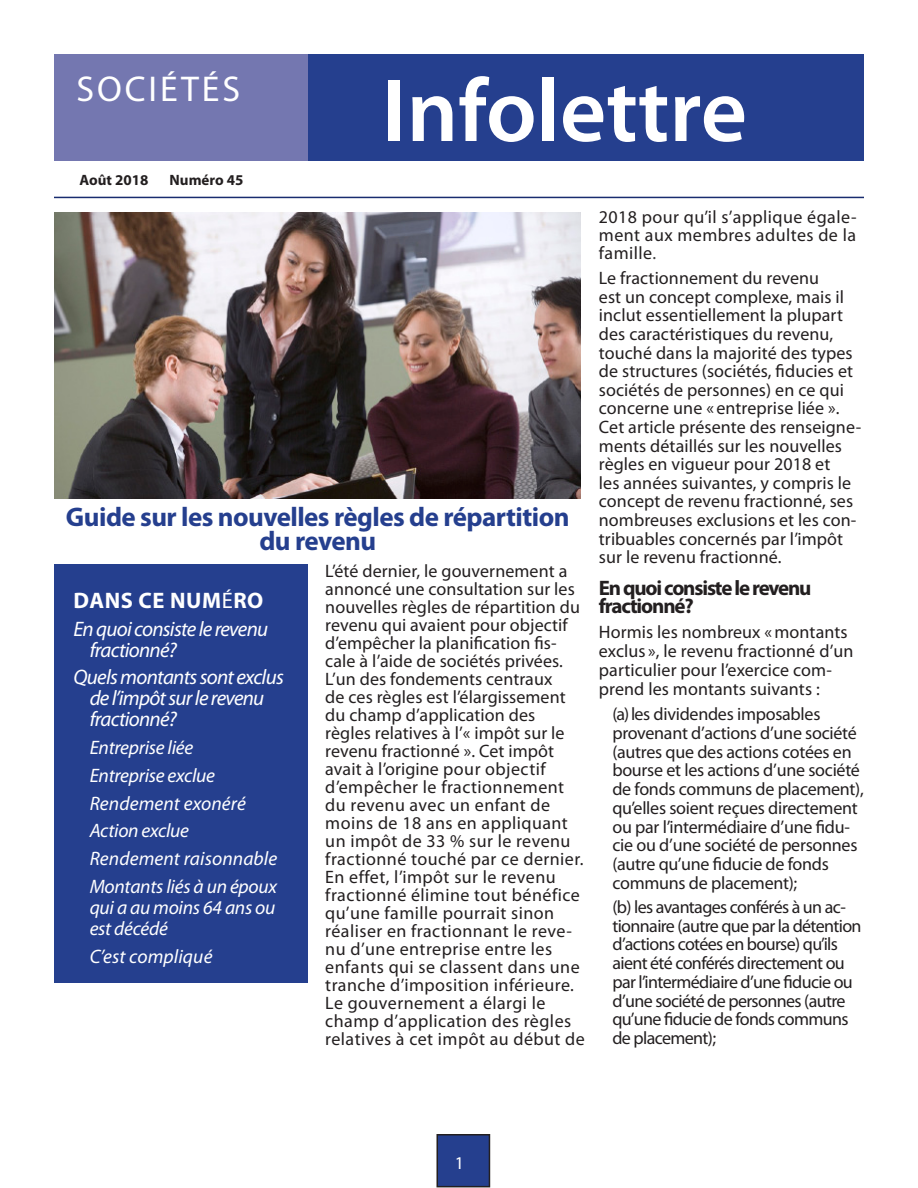
<style>
.page{position:relative;width:918px;height:1188px;background:#fff}
.page>*{position:absolute;margin:0;border:0;box-sizing:border-box;transform-origin:0 0}
.t1{font:600 90px "Myriad Pro";color:#fff}
.t2{font:36px "Myriad Pro";letter-spacing:.08em;color:#fff}
.t3{font:700 27px/24px "Myriad Pro";letter-spacing:-.02em;color:#253f8e;text-align:center}
.t4{font:700 22.5px "Myriad Pro";letter-spacing:.025em;color:#fff}
.t5{font:italic 21px/21px "Myriad Pro";letter-spacing:-.035em;color:#fff}
.Body{font:700 21px/18px "Myriad Pro";letter-spacing:-.055em;color:#231f20}
.t6{font:italic 19.5px/21px "Myriad Pro";letter-spacing:-.015em;color:#fff;text-align:justify}
.t7{font:italic 19.5px "Myriad Pro";letter-spacing:.005em;color:#fff}
.Body-2{font:18px/18px "Myriad Pro";letter-spacing:.005em;color:#231f20}
.Body-3{font:18px/18.8px "Myriad Pro";letter-spacing:-.015em;color:#231f20}
.Body-4{font:18px/18.8px "Myriad Pro";letter-spacing:-.035em;color:#231f20}
.t8{font:18px "Myriad Pro";color:#fff}
.t9{font:700 15px "Myriad Pro";color:#231f20}
.s1{font-weight:400}
.s2{color:#3e3e3f}
</style>
<div class="page">
<div style="left:307px;top:55px;width:556px;height:106px;background:#253f8e"></div>
<div style="left:54px;top:54px;width:253px;height:106px;background:#7477b0"></div>
<img style="left:54px;top:212px;width:526px;height:286px">
<hr style="left:54px;top:197px;width:810px;height:1px;background:#182c6f">
<div style="left:54px;top:564px;width:253px;height:419px;background:#253f8e"></div>
<div style="left:437px;top:1135px;width:52px;height:52px;background:#253f8e"></div>
<div style="left:436px;top:1134px;width:54px;height:53px;border:2px solid #231f20"></div>
<p class="t2" style="left:76px;top:66px;width:165px">SOCIÉTÉS</p>
<p class="t9" style="left:80px;top:170px;width:70px">Août 2018</p>
<p class="t9" style="left:170px;top:170px;width:75px">Numéro 45</p>
<p class="t1" style="left:382px;top:54px;width:366px">Infolettre</p>
<p class="t3" style="left:66px;top:504px;width:505px">Guide sur les nouvelles règles de répartition du revenu</p>
<p class="t4" style="left:74px;top:586px;width:191px">DANS CE NUM<span class="s1">É</span>RO</p>
<p class="t5" style="left:90px;top:618px;width:180px;text-indent:-16px">En quoi consiste le revenu fractionné?</p>
<p class="t5" style="left:90px;top:666px;width:196px;text-indent:-16px">Quels montants sont exclus de l’impôt sur le revenu fractionné?</p>
<p class="t6" style="left:90px;top:737px;width:105px">Entreprise liée</p>
<p class="t6" style="left:90px;top:765px;width:127px">Entreprise exclue</p>
<p class="t7" style="left:90px;top:791px;width:158px">Rendement exonéré</p>
<p class="t6" style="left:90px;top:820px;width:101px">Action exclue</p>
<p class="t7" style="left:90px;top:847px;width:189px">Rendement raisonnable</p>
<p class="t6" style="left:90px;top:876px;width:189px">Montants liés à un époux qui a au moins 64 ans ou est décédé</p>
<p class="t7" style="left:90px;top:944px;width:124px">C’est compliqué</p>
<p class="Body-2" style="left:325px;top:562px;width:261px">L’été dernier, le gouvernement a annoncé une consultation sur les nouvelles règles de répartition du revenu qui avaient pour objectif d’empêcher la planification fis&shy;cale à l’aide de sociétés privées.<br>L’un des fondements centraux<br>de ces règles est l’élargissement du champ d’application des règles relatives à l’« impôt sur le revenu fractionné ». Cet impôt avait à l’origine pour objectif d’empêcher le fractionnement du revenu avec un enfant de moins de 18 ans en appliquant un impôt de 33 % sur le revenu fractionné touché par ce dernier.<br>En effet, l’impôt sur le revenu fractionné élimine tout bénéfice qu’une famille pourrait sinon réaliser en fractionnant le reve&shy;nu d’une entreprise entre les enfants qui se classent dans une tranche d’imposition inférieure.<br>Le gouvernement a élargi le champ d’application des règles relatives à cet impôt au début de</p>
<p class="Body-2" style="left:599px;top:207px;width:259px;text-align:justify">2018 pour qu’il s’applique égale&shy;ment aux membres adultes de la famille<span class="s2">.</span></p>
<p class="Body-2" style="left:599px;top:268px;width:264px;line-height:18.6px">Le fractionnement du revenu<br>est un concept complexe, mais il inclut essentiellement la plupart des caractéristiques du revenu, touché dans la majorité des types de structures (sociétés, fiducies et sociétés de personnes) en ce qui concerne une « entreprise liée ».<br>Cet article présente des renseigne&shy;ments détaillés sur les nouvelles règles en vigueur pour 2018 et<br>les années suivantes, y compris le concept de revenu fractionné, ses nombreuses exclusions et les con&shy;tribuables concernés par l’impôt sur le revenu fractionné.</p>
<p class="Body" style="left:599px;top:578px;width:214px">En quoi consiste le revenu fractionné?</p>
<p class="Body-2" style="left:599px;top:623px;width:256px;line-height:18.8px">Hormis les nombreux «montants exclus », le revenu fractionné d’un particulier pour l’exercice com&shy;prend les montants suivants :</p>
<p class="Body-3" style="left:612px;top:704px;width:253px">(a) les dividendes imposables provenant d’actions d’une société (autres que des actions cotées en bourse et les actions d’une société de fonds communs de placement), qu’elles soient reçues directement ou par l’intermédiaire d’une fidu&shy;cie ou d’une société de personnes (autre qu’une fiducie de fonds communs de placement);</p>
<p class="Body-4" style="left:612px;top:897px;width:251px">(b) les avantages conférés à un ac&shy;tionnaire (autre que par la détention d’actions cotées en bourse) qu’ils aient été conférés directement ou par l’intermédiaire d’une fiducie ou d’une société de personnes (autre qu’une fiducie de fonds communs de placement);</p>
<p class="t8" style="left:455px;top:1151px;width:11px">1</p>
</div>
